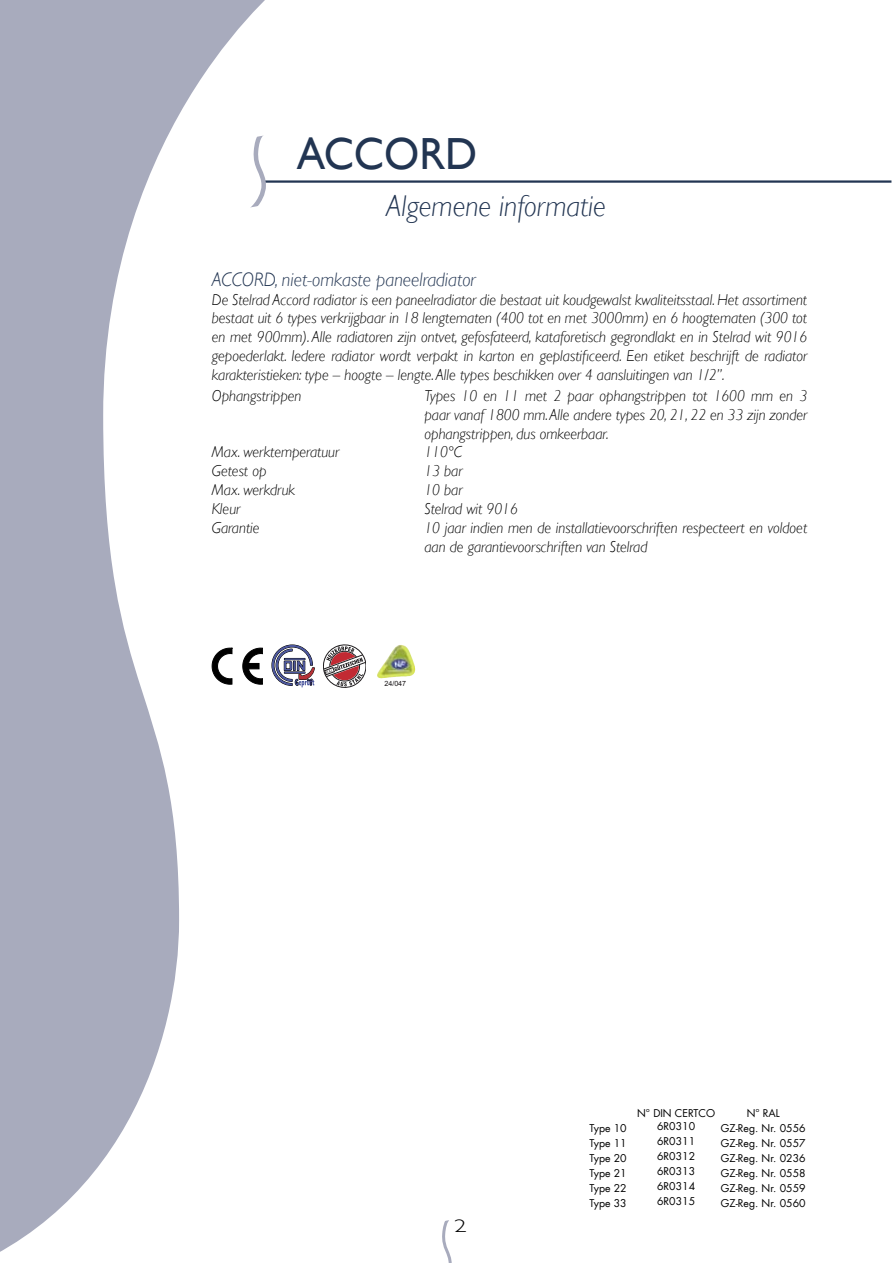
<style>
.page{position:relative;width:893px;height:1263px;background:#fff}
.page>*{position:absolute;margin:0;border:0;box-sizing:border-box;transform-origin:0 0}
.t1{font:45px "Gill Sans";color:#223552;scale:.95 1}
.t2{font:italic 300 30px "Gill Sans";color:#223552;scale:.95 1}
.t3{font:italic 300 19.5px "Gill Sans";color:#223552;scale:.95 1}
.t4{font:italic 300 15.75px/18.9px "Gill Sans";color:#000;scale:.95 1}
.t5{font:10.5px "Futura LT";color:#000}
.t6{font:7.2px "Arial";color:#1f1c1e}
</style>
<div class="page">
<svg style="left:0;top:0;width:289px;height:1252px"></svg>
<hr style="left:262px;top:180px;width:629px;height:3px;background:#223552">
<svg style="left:244px;top:135px;width:24px;height:73px"></svg>
<svg style="left:242px;top:648px;width:21px;height:36px"></svg>
<svg style="left:212px;top:648px;width:21px;height:36px"></svg>
<svg style="left:272px;top:645px;width:42px;height:42px"></svg>
<svg style="left:323px;top:645px;width:43px;height:42px"></svg>
<img style="left:377px;top:645px;width:38px;height:33px">
<svg style="left:442px;top:1220px;width:10px;height:43px"></svg>
<h1 class="t1" style="left:297px;top:128px;width:191px">ACCORD</h1>
<h2 class="t2" style="left:386px;top:188px;width:233px">Algemene informatie</h2>
<p class="t3" style="left:212px;top:268px;width:279px">ACCORD, niet-omkaste paneelradiator</p>
<p class="t4" style="left:212px;top:290px;width:628px;text-align:justify">De Stelrad Accord radiator is een paneelradiator die bestaat uit koudgewalst kwaliteitsstaal. Het assortiment bestaat uit 6 types verkrijgbaar in 18 lengtematen (400 tot en met 3000mm) en 6 hoogtematen (300 tot en met 900mm). Alle radiatoren zijn ontvet, gefosfateerd, kataforetisch gegrondlakt en in Stelrad wit 9016 gepoederlakt. Iedere radiator wordt verpakt in karton en geplastificeerd. Een etiket beschrijft de radiator karakteristieken: type – hoogte – lengte. Alle types beschikken over 4 aansluitingen van 1/2”.</p>
<p class="t4" style="left:212px;top:386px;width:96px">Ophangstrippen</p>
<p class="t4" style="left:424px;top:386px;width:404px">Types 10 en 11 met 2 paar ophangstrippen tot 1600 mm en 3 paar vanaf 1800 mm. Alle andere types 20, 21, 22 en 33 zijn zonder ophangstrippen, dus omkeerbaar.<br>110°C<br>13 bar<br>10 bar<br>Stelrad wit 9016<br>10 jaar indien men de installatievoorschriften respecteert en voldoet aan de garantievoorschriften van Stelrad</p>
<p class="t4" style="left:212px;top:443px;width:136px">Max. werktemperatuur<br>Getest op<br>Max. werkdruk<br>Kleur<br>Garantie</p>
<p class="t6" style="left:384px;top:678px;width:23px">24/047</p>
<p class="t5" style="left:637px;top:1107px;width:79px">N° DIN CERTCO</p>
<p class="t5" style="left:747px;top:1107px;width:35px">N° RAL</p>
<p class="t5" style="left:589px;top:1121px;width:39px">Type 10</p>
<p class="t5" style="left:657px;top:1119px;width:40px">6R0310</p>
<p class="t5" style="left:721px;top:1121px;width:86px">GZ-Reg. Nr. 0556</p>
<p class="t5" style="left:589px;top:1136px;width:39px">Type 11</p>
<p class="t5" style="left:657px;top:1134px;width:40px">6R0311</p>
<p class="t5" style="left:721px;top:1136px;width:86px">GZ-Reg. Nr. 0557</p>
<p class="t5" style="left:589px;top:1151px;width:39px">Type 20</p>
<p class="t5" style="left:657px;top:1149px;width:40px">6R0312</p>
<p class="t5" style="left:721px;top:1151px;width:86px">GZ-Reg. Nr. 0236</p>
<p class="t5" style="left:589px;top:1166px;width:39px">Type 21</p>
<p class="t5" style="left:657px;top:1164px;width:40px">6R0313</p>
<p class="t5" style="left:721px;top:1166px;width:86px">GZ-Reg. Nr. 0558</p>
<p class="t5" style="left:589px;top:1181px;width:39px">Type 22</p>
<p class="t5" style="left:657px;top:1179px;width:40px">6R0314</p>
<p class="t5" style="left:721px;top:1181px;width:86px">GZ-Reg. Nr. 0559</p>
<p class="t5" style="left:589px;top:1196px;width:39px">Type 33</p>
<p class="t5" style="left:657px;top:1194px;width:40px">6R0315</p>
<p class="t5" style="left:721px;top:1196px;width:86px">GZ-Reg. Nr. 0560</p>
</div>
